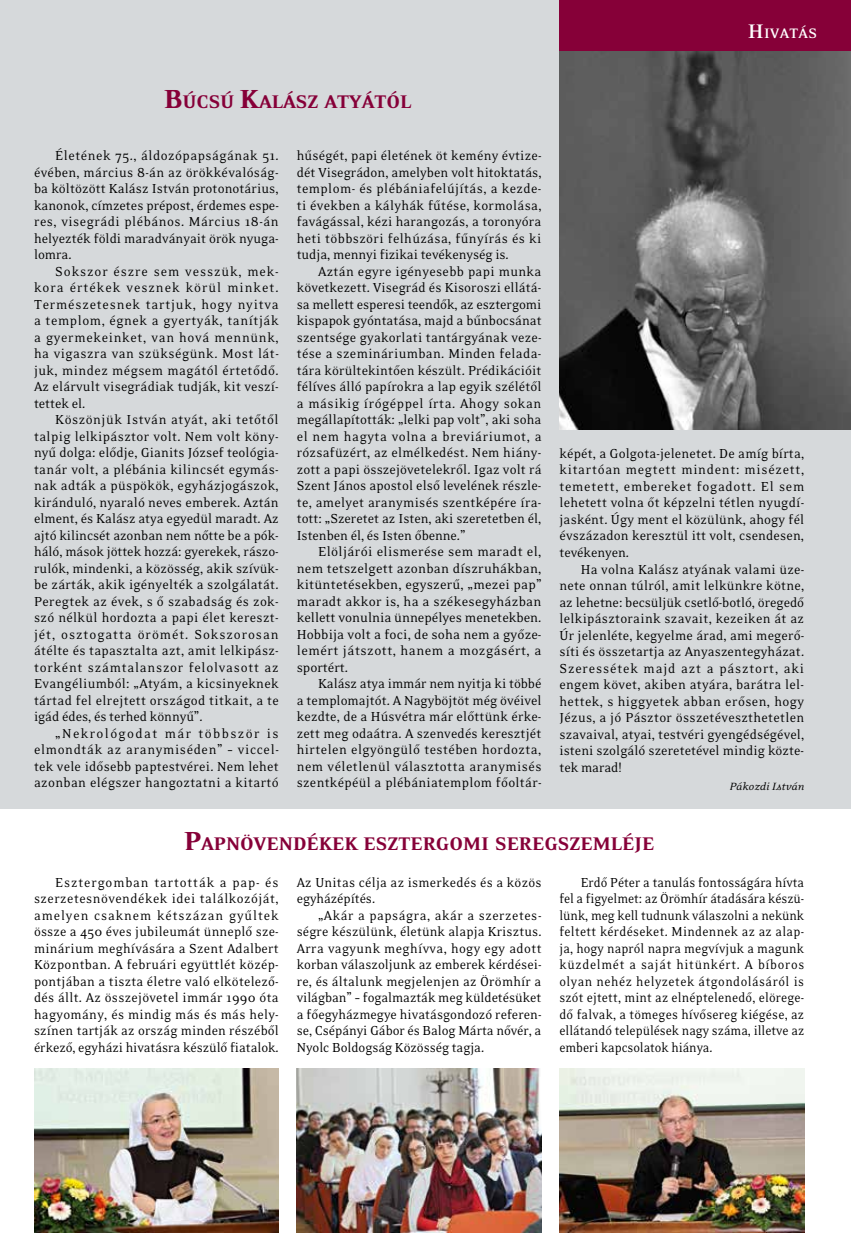
<style>
.page{position:relative;width:851px;height:1255px;background:#fff}
.page>*{position:absolute;margin:0;border:0;box-sizing:border-box;transform-origin:0 0}
.t1{font:900 21px "Eidetic Neo";color:#860038}
.t2{font:700 15.75px "Eidetic Neo";letter-spacing:.02em;color:#fff}
.t3{font:15px/16.5px "Eidetic Neo";color:#000;text-align:justify;scale:.95 1}
.t4{font:15px/16.5px "Eidetic Neo";color:#000;text-align:justify;scale:.94 1}
.t5{font:15px/16.5px "Eidetic Neo";color:#000;text-align:justify;scale:.91 1}
.t6{font:15px/16.5px "Eidetic Neo";color:#000;text-align:justify}
.t7{font:italic 12px "Eidetic Neo";color:#000}
.s1{font-size:22.5px}
.s2{font-size:30px}
</style>
<div class="page">
<div style="left:0;top:0;width:850px;height:808px;background:#d6d9db"></div>
<div style="left:559px;top:0;width:291px;height:51px;background:#860038"></div>
<img style="left:559px;top:51px;width:291px;height:378px">
<img style="left:559px;top:1068px;width:245px;height:163px">
<img style="left:297px;top:1068px;width:244px;height:163px">
<img style="left:34px;top:1068px;width:245px;height:163px">
<p class="t2" style="left:748px;top:25px;width:70px"><span class="s1">H</span>IVATÁS</p>
<h1 class="t1" style="left:164px;top:90px;width:249px"><span class="s2">B</span>ÚCSÚ <span class="s2">K</span>ALÁSZ ATYÁTÓL</h1>
<p class="t3" style="left:34px;top:147px;width:259px;text-indent:21px">Életének 75., áldozópapságának 51. évében, március 8-án az örökkévalóság&shy;ba költözött Kalász István protonotárius, kanonok, címzetes prépost, érdemes espe&shy;res, visegrádi plébános. Március 18-án helyezték földi maradványait örök nyuga&shy;lomra.</p>
<p class="t3" style="left:34px;top:263px;width:259px;text-indent:21px">Sokszor észre sem vesszük, mek&shy;kora értékek vesznek körül minket.<br>Természetesnek tartjuk, hogy nyitva a templom, égnek a gyertyák, tanítják a gyermekeinket, van hová mennünk, ha vigaszra van szükségünk. Most lát&shy;juk, mindez mégsem magától értetôdô.<br>Az elárvult visegrádiak tudják, kit veszí&shy;tettek el.</p>
<p class="t3" style="left:34px;top:411px;width:259px;text-indent:21px">Köszönjük István atyát, aki tetôtôl talpig lelkipásztor volt. Nem volt kön - nyû dolga: elôdje, Gianits József teológia&shy;tanár volt, a plébánia kilincsét egymás&shy;nak adták a püspökök, egyházjogászok, kiránduló, nyaraló neves emberek. Aztán elment, és Kalász atya egyedül maradt. Az ajtó kilincsét azonban nem nôtte be a pók&shy;háló, mások jöttek hozzá: gyerekek, rászo&shy;rulók, mindenki, a közösség, akik szívük&shy;be zárták, akik igényelték a szolgálatát.<br>Peregtek az évek, s ô szabadság és zok&shy;szó nélkül hordozta a papi élet kereszt&shy;jét, osztogatta örömét. Sokszorosan átélte és tapasztalta azt, amit lelkipász&shy;torként számtalanszor felolvasott az Evangéliumból: „Atyám, a kicsinyeknek tártad fel elrejtett országod titkait, a te igád édes, és terhed könnyû”.</p>
<p class="t3" style="left:34px;top:725px;width:259px;text-indent:21px">„Nekrológodat már többször is elmondták az aranymiséden” – viccel&shy;tek vele idôsebb paptestvérei. Nem lehet azonban elégszer hangoztatni a kitartó</p>
<p class="t3" style="left:297px;top:147px;width:259px">hûségét, papi életének öt kemény évtize&shy;dét Visegrádon, amelyben volt hitoktatás, templom- és plébániafelújítás, a kezde&shy;ti években a kályhák fûtése, kormolása, favágással, kézi harangozás, a toronyóra heti többszöri felhúzása, fûnyírás és ki tudja, mennyi fizikai tevékenység is.</p>
<p class="t3" style="left:297px;top:263px;width:259px;text-indent:21px">Aztán egyre igényesebb papi munka következett. Visegrád és Kisoroszi ellátá&shy;sa mellett esperesi teendôk, az esztergomi kispapok gyóntatása, majd a bûnbocsánat szentsége gyakorlati tantárgyának veze&shy;tése a szemináriumban. Minden felada&shy;tára körültekintôen készült. Prédikációit félíves álló papírokra a lap egyik szélétôl a másikig írógéppel írta. Ahogy sokan megállapították: „lelki pap volt”, aki soha el nem hagyta volna a breviáriumot, a rózsafüzért, az elmélkedést. Nem hiány&shy;zott a papi összejövetelekrôl. Igaz volt rá Szent János apostol elsô levelének részle&shy;te, amelyet aranymisés szentképére íra&shy;tott: „Szeretet az Isten, aki szeretetben él, Istenben él, és Isten ôbenne.”</p>
<p class="t6" style="left:297px;top:543px;width:246px;text-indent:21px">Elöljárói elismerése sem maradt el, nem tetszelgett azonban díszruhákban, kitüntetésekben, egyszerû, „mezei pap” maradt akkor is, ha a székesegyházban kellett vonulnia ünnepélyes menetekben.<br>Hobbija volt a foci, de soha nem a gyôze&shy;lemért játszott, hanem a mozgásért, a sportért.</p>
<p class="t3" style="left:297px;top:675px;width:259px;text-indent:21px">Kalász atya immár nem nyitja ki többé a templomajtót. A Nagyböjtöt még övéivel kezdte, de a Húsvétra már elôttünk érke&shy;zett meg odaátra. A szenvedés keresztjét hirtelen elgyöngülô testében hordozta, nem véletlenül választotta aranymisés szentképéül a plébániatemplom fôoltár-</p>
<p class="t3" style="left:559px;top:445px;width:259px">képét, a Golgota-jelenetet. De amíg bírta, kitartóan megtett mindent: misézett, temetett, embereket fogadott. El sem lehetett volna ôt képzelni tétlen nyugdí&shy;jasként. Úgy ment el közülünk, ahogy fél évszázadon keresztül itt volt, csendesen, tevékenyen.</p>
<p class="t3" style="left:559px;top:561px;width:259px;text-indent:21px">Ha volna Kalász atyának valami üze&shy;nete onnan túlról, amit lelkünkre kötne, az lehetne: becsüljük csetlô-botló, öregedô lelkipásztoraink szavait, kezeiken át az Úr jelenléte, kegyelme árad, ami megerô&shy;síti és összetartja az Anyaszentegyházat.<br>Szeressétek majd azt a pásztort, aki engem követ, akiben atyára, barátra lel&shy;hettek, s higgyetek abban erôsen, hogy Jézus, a jó Pásztor összetéveszthetetlen szavaival, atyai, testvéri gyengédségével, isteni szolgáló szeretetével mindig közte&shy;tek marad!</p>
<p class="t7" style="left:729px;top:779px;width:76px">Pákozdi István</p>
<h1 class="t1" style="left:184px;top:833px;width:470px"><span class="s2">P</span>APNÖVENDÉKEK ESZTERGOMI SEREGSZEMLÉJE</h1>
<p class="t4" style="left:34px;top:874px;width:262px;text-indent:21px">Esztergomban tartották a pap- és szerzetesnövendékek idei találkozóját, amelyen csaknem kétszázan gyûltek össze a 450 éves jubileumát ünneplô sze&shy;minárium meghívására a Szent Adalbert Központban. A februári együttlét közép&shy;pontjában a tiszta életre való elkötelezô&shy;dés állt. Az összejövetel immár 1990 óta hagyomány, és mindig más és más hely&shy;színen tartják az ország minden részébôl érkezô, egyházi hivatásra készülô fiatalok.</p>
<p class="t4" style="left:297px;top:874px;width:262px">Az Unitas célja az ismerkedés és a közös egyházépítés.</p>
<p class="t4" style="left:297px;top:907px;width:262px;text-indent:21px">„Akár a papságra, akár a szerzetes&shy;ségre készülünk, életünk alapja Krisztus.<br>Arra vagyunk meghívva, hogy egy adott korban válaszoljunk az emberek kérdései&shy;re, és általunk megjelenjen az Örömhír a világban” – fogalmazták meg küldetésüket a fôegyházmegye hivatásgondozó referen&shy;se, Csépányi Gábor és Balog Márta nôvér, a Nyolc Boldogság Közösség tagja.</p>
<p class="t5" style="left:559px;top:874px;width:270px;text-indent:21px">Erdô Péter a tanulás fontosságára hívta fel a figyelmet: az Örömhír átadására készü&shy;lünk, meg kell tudnunk válaszolni a nekünk feltett kérdéseket. Mindennek az az alap&shy;ja, hogy napról napra megvívjuk a magunk küzdelmét a saját hitünkért. A bíboros olyan nehéz helyzetek átgondolásáról is szót ejtett, mint az elnéptelenedô, elörege&shy;dô falvak, a tömeges hívôsereg kiégése, az ellátandó települések nagy száma, illetve az emberi kapcsolatok hiánya.</p>
</div>
